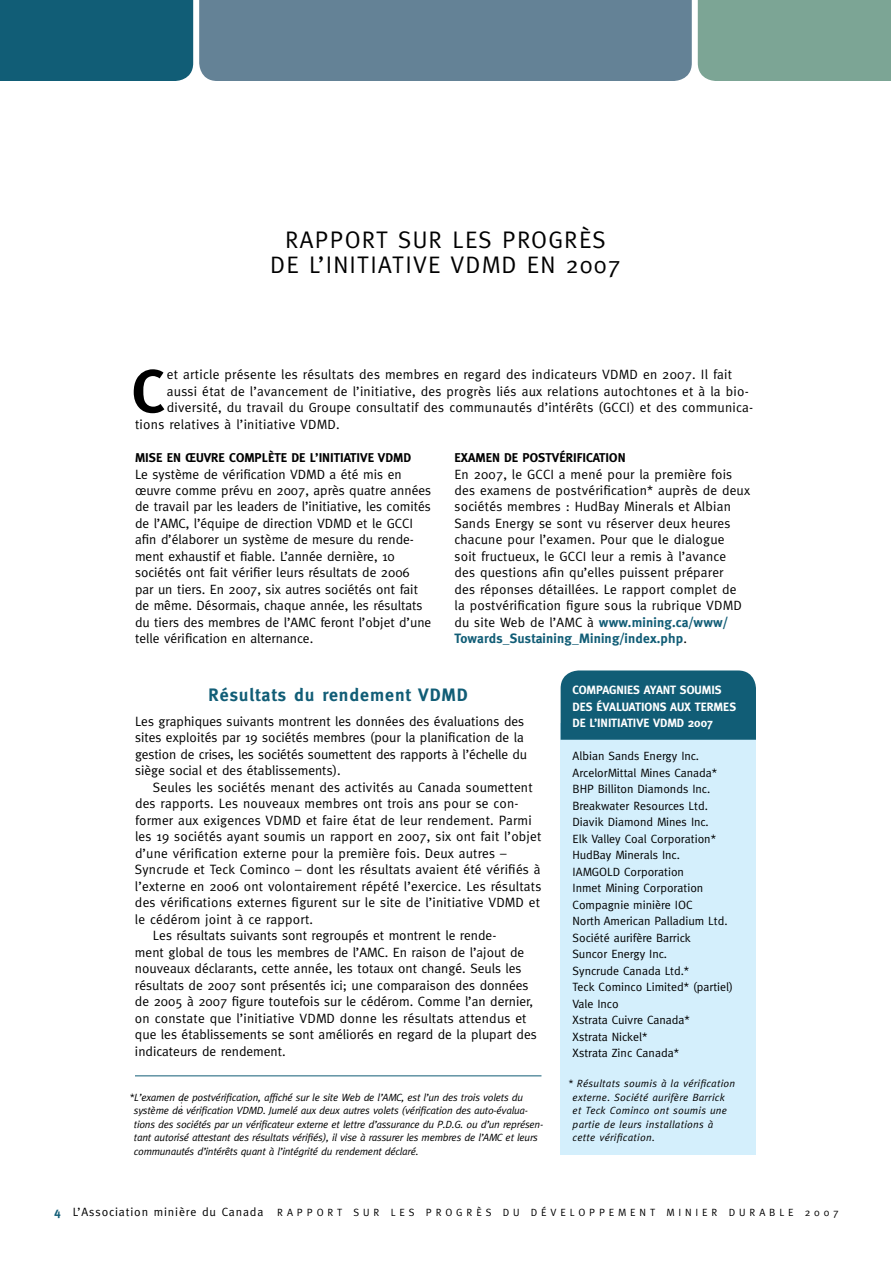
<style>
.page{position:relative;width:891px;height:1269px;background:#fff}
.page>*{position:absolute;margin:0;border:0;box-sizing:border-box;transform-origin:0 0}
.t1{font:700 60.9px "Meta";color:#000}
.t2{font:24px "Meta";letter-spacing:.05em;color:#000}
.t3{font:700 18px "Meta";letter-spacing:.05em;color:#115d76}
.t4{font:13.5px/16.5px "Meta";letter-spacing:.015em;color:#000}
.t5{font:700 12.75px "Meta";color:#000}
.t6{font:12px/16.5px "Meta";color:#000}
.t7{font:700 12px/16.5px "Meta";letter-spacing:-.005em;color:#fff}
.t8{font:italic 10.5px/13.5px "Meta";letter-spacing:-.02em;color:#000}
.t9{font:italic 10.5px/13.5px "Meta";letter-spacing:.025em;color:#000}
.t10{font:10.5px "Meta";letter-spacing:.37em;color:#000}
.s1{font-weight:700;color:#115d76}
.s2{font-weight:700;font-size:12px;color:#115d76}
.s3{font-size:12px}
</style>
<div class="page">
<div style="left:0;top:0;width:193px;height:81px;background:#115d76"></div>
<div style="left:698px;top:0;width:193px;height:81px;background:#7ca595"></div>
<div style="left:199px;top:0;width:493px;height:81px;background:#648296"></div>
<div style="left:561px;top:723px;width:195px;height:432px;background:#d4effc"></div>
<div style="left:561px;top:670px;width:195px;height:70px;background:#115d76"></div>
<hr style="left:135px;top:1075px;width:407px;height:1px;background:#115d76">
<svg style="left:181px;top:1099px;width:2px;height:14px"></svg>
<h2 class="t2" style="left:285px;top:225px;width:31px">Rapport</h2>
<h2 class="t2" style="left:398px;top:225px;width:16px">sur</h2>
<h2 class="t2" style="left:453px;top:225px;width:13px">les</h2>
<h2 class="t2" style="left:502px;top:225px;width:16px">progr</h2>
<h2 class="t2" style="left:579px;top:225px;width:26px">ès</h2>
<h2 class="t2" style="left:270px;top:251px;width:68px">de l’initiative</h2>
<h2 class="t2" style="left:451px;top:251px;width:172px">VDMD en 2007</h2>
<h1 class="t1" style="left:132px;top:356px;width:32px">C</h1>
<p class="t4" style="left:167px;top:366px;width:567px">et article présente les résultats des membres en regard des indicateurs VDMD en 2007. Il fait</p>
<p class="t4" style="left:167px;top:383px;width:584px">aussi état de l’avancement de l’initiative, des progrès liés aux relations autochtones et à la bio-</p>
<p class="t4" style="left:167px;top:399px;width:588px">diversité, du travail du Groupe consultatif des communautés d’intérêts (GCCI) et des communica-</p>
<p class="t4" style="left:135px;top:416px;width:206px">tions relatives à l’initiative VDMD.</p>
<p class="t5" style="left:135px;top:450px;width:127px">MISE EN ŒUVRE COMPLÈTE</p>
<p class="t5" style="left:291px;top:450px;width:96px">DE L’INITIATIVE VDMD</p>
<p class="t4" style="left:135px;top:465px;width:298px">Le système de vérification VDMD a été mis en œuvre comme prévu en 2007, après quatre années de travail par les leaders de l’initiative, les comités de l’AMC, l’équipe de direction VDMD et le GCCI afin d’élaborer un système de mesure du rende&shy;ment exhaustif et fiable. L’année dernière, 10 sociétés ont fait vérifier leurs résultats de 2006 par un tiers. En 2007, six autres sociétés ont fait de même. Désormais, chaque année, les résultats du tiers des membres de l’AMC feront l’objet d’une telle vérification en alternance.</p>
<p class="t5" style="left:454px;top:450px;width:77px">EXAMEN DE POST</p>
<p class="t5" style="left:552px;top:450px;width:75px">VÉRIFICATION</p>
<p class="t4" style="left:454px;top:465px;width:297px">En 2007, le GCCI a mené pour la première fois des examens de postvérification* auprès de deux sociétés membres : HudBay Minerals et Albian Sands Energy se sont vu réserver deux heures chacune pour l’examen. Pour que le dialogue<br>soit fructueux, le GCCI leur a remis à l’avance des questions afin qu’elles puissent préparer<br>des réponses détaillées. Le rapport complet de la postvérification figure sous la rubrique VDMD du site Web de l’AMC à <span class="s1">WWW.MINING.CA/WWW/ TOWARDS_SUSTAINING_MINING/INDEX.PHP</span>.</p>
<p class="t7" style="left:573px;top:682px;width:149px">COMPAGNIES AYANT SOUMIS<br>DES ÉVALUAT</p>
<h3 class="t3" style="left:209px;top:684px;width:223px">RÉSULTATS DU RENDEMENT VDMD</h3>
<p class="t7" style="left:573px;top:698px;width:158px;text-indent:69px">IONS AUX TERMES<br>DE L’INITIATIVE VDMD</p>
<p class="t4" style="left:135px;top:713px;width:394px">Les graphiques suivants montrent les données des évaluations des sites exploités par 19 sociétés membres (pour la planification de la gestion de crises, les sociétés soumettent des rapports à l’échelle du siège social et des établissements).</p>
<p class="t4" style="left:153px;top:779px;width:381px">Seules les sociétés menant des activités au Canada soumettent</p>
<p class="t4" style="left:135px;top:795px;width:385px">des rapports. Les nouveaux membres ont trois ans pour se con-</p>
<p class="t4" style="left:135px;top:812px;width:398px">former aux exigences VDMD et faire état de leur rendement. Parmi</p>
<p class="t4" style="left:135px;top:828px;width:408px">les 19 sociétés ayant soumis un rapport en 2007, six ont fait l’objet</p>
<p class="t4" style="left:135px;top:845px;width:373px">d’une vérification externe pour la première fois. Deux autres –</p>
<p class="t4" style="left:135px;top:861px;width:407px">Syncrude et Teck Cominco – dont les résultats avaient été vérifiés à</p>
<p class="t4" style="left:135px;top:878px;width:408px">l’externe en 2006 ont volontairement répété l’exercice. Les résultats</p>
<p class="t4" style="left:135px;top:894px;width:407px">des vérifications externes figurent sur le site de l’initiative VDMD et</p>
<p class="t4" style="left:135px;top:911px;width:180px">le cédérom joint à ce rapport.</p>
<p class="t4" style="left:153px;top:927px;width:345px">Les résultats suivants sont regroupés et montrent le rende-</p>
<p class="t4" style="left:135px;top:944px;width:391px">ment global de tous les membres de l’AMC. En raison de l’ajout de</p>
<p class="t4" style="left:135px;top:960px;width:388px">nouveaux déclarants, cette année, les totaux ont changé. Seuls les</p>
<p class="t4" style="left:135px;top:977px;width:395px">résultats de 2007 sont présentés ici; une comparaison des données</p>
<p class="t4" style="left:135px;top:993px;width:400px">de 2005 à 2007 figure toutefois sur le cédérom. Comme l’an dernier,</p>
<p class="t4" style="left:135px;top:1010px;width:393px">on constate que l’initiative VDMD donne les résultats attendus et</p>
<p class="t4" style="left:135px;top:1026px;width:403px">que les établissements se sont améliorés en regard de la plupart des</p>
<p class="t4" style="left:135px;top:1043px;width:152px">indicateurs de rendement.</p>
<p class="t7" style="left:688px;top:715px;width:27px">2007</p>
<p class="t6" style="left:573px;top:748px;width:162px">Albian Sands Energy Inc.<br>ArcelorMittal Mines Canada*<br>BHP Billiton Diamonds Inc.<br>Breakwater Resources Ltd.<br>Diavik Diamond Mines Inc.<br>Elk Valley Coal Corporation*<br>HudBay Minerals Inc.<br>IAMGOLD Corporation<br>Inmet Mining Corporation<br>Compagnie minière IOC<br>North American Palladium Ltd.<br>Société aurifère Barrick<br>Suncor Energy Inc.<br>Syncrude Canada Ltd.*<br>Teck Cominco Limited* (partiel)<br>Vale Inco<br>Xstrata Cuivre Canada*<br>Xstrata Nickel*<br>Xstrata Zinc Canada*</p>
<p class="t9" style="left:573px;top:1077px;width:164px;text-indent:-5px">* Résultats soumis à la vérification externe. Société aurifère Barrick et Teck Cominco ont soumis une partie de leurs installations à cette vérification.</p>
<p class="t8" style="left:134px;top:1090px;width:411px;text-indent:-4px">* L’examen de postvérification, affiché sur le site Web de l’AMC, est l’un des trois volets du système de vérification VDMD. Jumelé aux deux autres volets (vérification des auto-évalua&shy;tions des sociétés par un vérificateur externe et lettre d’assurance du P.D.G. ou d’un représen&shy;tant autorisé attestant des résultats vérifiés), il vise à rassurer les membres de l’AMC et leurs communautés d’intérêts quant à l’intégrité du rendement déclaré.</p>
<p class="t10" style="left:54px;top:1206px;width:786px"><span class="s2">4</span> <span class="s3">L’Association minière du Canada</span> RAPPORT SUR LES PROGRÈ S DU DÉVELOPPEMENT MINIER DURABLE 2007</p>
</div>
